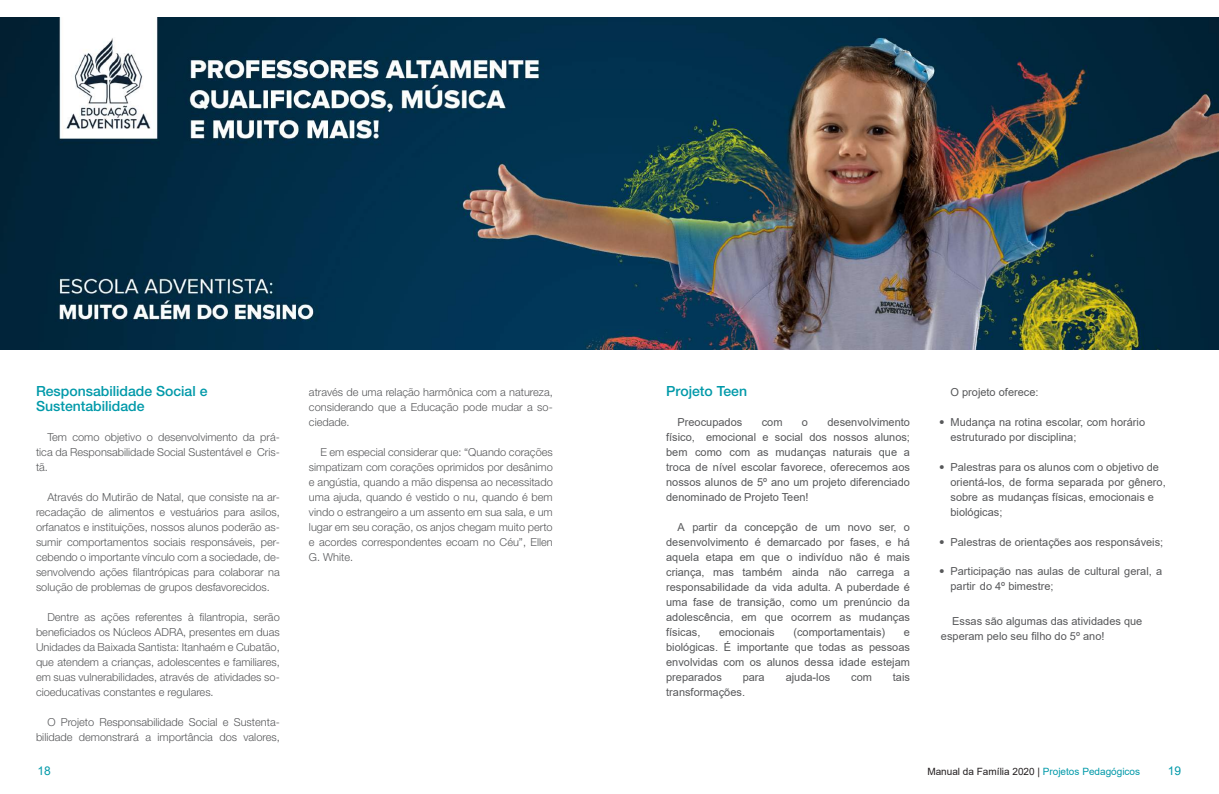
<style>
.page{position:relative;width:1219px;height:794px;background:#fff}
.page>*{position:absolute;margin:0;border:0;box-sizing:border-box;transform-origin:0 0}
.t1{font:500 14px/15px "Helvetica Neue LT Std";color:#0099a9}
.t2{font:12px "Arial";color:#0099a9}
.t3{font:300 11px/15px "Helvetica Neue LT Std";color:#57585a;text-align:justify}
.t4{font:11px/15px "Arial";color:#57585a}
.t5{font:10px "Arial";color:#231f20}
.s1{font-family:"Helvetica Neue LT Std";font-weight:300}
.s2{color:#0099a9}
</style>
<div class="page">
<img style="left:0;top:17px;width:1219px;height:333px">
<p class="t1" style="left:36px;top:383px;width:173px">Responsabilidade Social e<br>Sustentabilidade</p>
<p class="t3" style="left:36px;top:429px;width:245px;text-indent:11px">Tem como objetivo o desenvolvimento da prá&shy;tica da Responsabilidade Social Sustentável e Cris&shy;tã.</p>
<p class="t3" style="left:36px;top:489px;width:245px;text-indent:11px">Através do Mutirão de Natal, que consiste na ar&shy;recadação de alimentos e vestuários para asilos, orfanatos e instituições, nossos alunos poderão as&shy;sumir comportamentos sociais responsáveis, per&shy;cebendo o importante vínculo com a sociedade, de&shy;senvolvendo ações filantrópicas para colaborar na solução de problemas de grupos desfavorecidos.</p>
<p class="t3" style="left:36px;top:609px;width:245px;text-indent:11px">Dentre as ações referentes à filantropia, serão beneficiados os Núcleos ADRA, presentes em duas Unidades da Baixada Santista: Itanhaém e Cubatão, que atendem a crianças, adolescentes e familiares, em suas vulnerabilidades, através de atividades so&shy;cioeducativas constantes e regulares.</p>
<p class="t3" style="left:36px;top:714px;width:245px;text-align:right">O Projeto Responsabilidade Social e Sustenta&shy;bilidade demonstrará a importância dos valores,</p>
<p class="t3" style="left:309px;top:384px;width:245px">através de uma relação harmônica com a natureza, considerando que a Educação pode mudar a so&shy;ciedade.</p>
<p class="t3" style="left:309px;top:444px;width:245px;text-indent:11px">E em especial considerar que: “Quando corações simpatizam com corações oprimidos por desânimo e angústia, quando a mão dispensa ao necessitado uma ajuda, quando é vestido o nu, quando é bem vindo o estrangeiro a um assento em sua sala, e um lugar em seu coração, os anjos chegam muito perto e acordes correspondentes ecoam no Céu”, Ellen G. White.</p>
<p class="t1" style="left:666px;top:383px;width:82px">Projeto Teen</p>
<p class="t4" style="left:677px;top:415px;width:66px">Preocupados</p>
<p class="t4" style="left:762px;top:415px;width:22px">com</p>
<p class="t4" style="left:802px;top:415px;width:8px">o</p>
<p class="t4" style="left:666px;top:415px;width:245px;text-align:justify;text-indent:161px">desenvolvimento físico, emocional e social dos nossos alunos; bem como com as mudanças naturais que a troca de nível escolar favorece, oferecemos aos nossos alunos de 5º ano um projeto diferenciado denominado de Projeto Teen!</p>
<p class="t4" style="left:666px;top:520px;width:245px;text-align:justify;text-indent:11px">A partir da concepção de um novo ser, o desenvolvimento é demarcado por fases, e há aquela etapa em que o indivíduo não é mais criança, mas também ainda não carrega a responsabilidade da vida adulta. A puberdade é uma fase de transição, como um prenúncio da adolescência, em que ocorrem as mudanças físicas,</p>
<p class="t4" style="left:719px;top:625px;width:57px">emocionais</p>
<p class="t4" style="left:793px;top:625px;width:93px">(comportamentais)</p>
<p class="t4" style="left:666px;top:625px;width:245px;text-align:justify;text-indent:238px">e biológicas. É importante que todas as pessoas envolvidas com os alunos dessa idade estejam preparados</p>
<p class="t4" style="left:743px;top:670px;width:24px">para</p>
<p class="t4" style="left:786px;top:670px;width:46px">ajuda-los</p>
<p class="t4" style="left:851px;top:670px;width:22px">com</p>
<p class="t4" style="left:893px;top:670px;width:19px">tais</p>
<p class="t4" style="left:666px;top:685px;width:80px">transformações.</p>
<p class="t4" style="left:950px;top:385px;width:90px">O projeto oferece:</p>
<p class="t4" style="left:950px;top:415px;width:196px;text-indent:-11px"><span class="s1">•</span> Mudança na rotina escolar, com horário estruturado por disciplina;</p>
<p class="t4" style="left:950px;top:460px;width:217px;text-indent:-11px"><span class="s1">•</span> Palestras para os alunos com o objetivo de orientá-los, de forma separada por gênero, sobre as mudanças físicas, emocionais e biológicas;</p>
<p class="t4" style="left:939px;top:535px;width:226px"><span class="s1">•</span> Palestras de orientações aos responsáveis;</p>
<p class="t4" style="left:950px;top:564px;width:213px;line-height:14.4px;text-indent:-11px"><span class="s1">•</span> Participação nas aulas de cultural geral, a partir do 4º bimestre;</p>
<p class="t4" style="left:941px;top:613px;width:203px;text-indent:11px">Essas são algumas das atividades que esperam pelo seu filho do 5º ano!</p>
<p class="t2" style="left:37px;top:762px;width:15px">18</p>
<p class="t2" style="left:1168px;top:762px;width:15px">19</p>
<p class="t5" style="left:927px;top:764px;width:214px">Manual da Família 2020 | <span class="s2">Projetos Pedagógicos</span></p>
</div>
